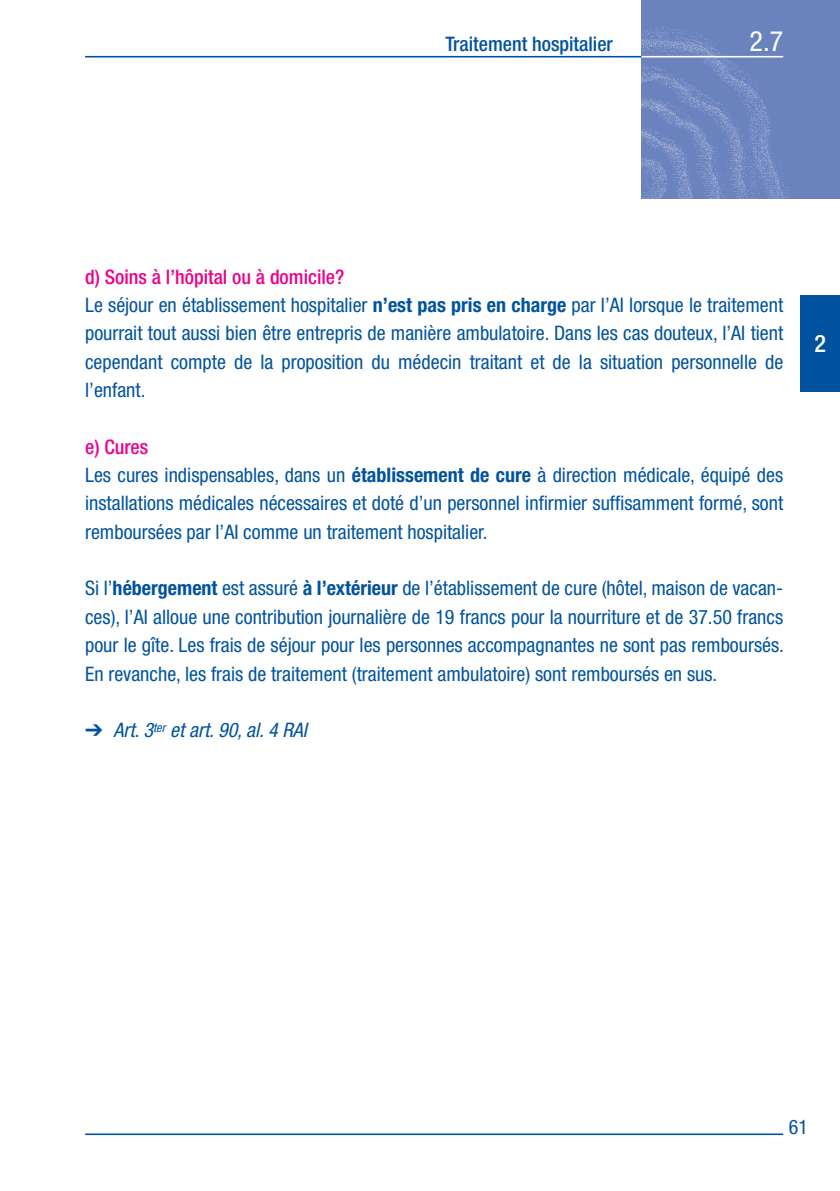
<style>
.page{position:relative;width:840px;height:1191px;background:#fff}
.page>*{position:absolute;margin:0;border:0;box-sizing:border-box;transform-origin:0 0}
.t1{font:condensed 28px "Helvetica Neue LT Std";color:#fff}
.t2{font:500 condensed 24px "Helvetica Neue LT Std";color:#fff}
.t3{font:condensed 20px/28.4px "Helvetica Neue LT Std";color:#0153a0}
.t4{font:italic condensed 20px "Helvetica Neue LT Std";color:#0153a0}
.t5{font:500 condensed 20px "Helvetica Neue LT Std";color:#0153a0}
.s1{font-weight:500;color:#ed028c}
.s2{font-weight:700}
</style>
<div class="page">
<img style="left:641px;top:0;width:198px;height:198px">
<div style="left:799px;top:295px;width:40px;height:96px;background:#0153a0"></div>
<hr style="left:641px;top:56px;width:141px;height:1px;background:#fff">
<hr style="left:85px;top:56px;width:556px;height:1px;background:#0153a0">
<hr style="left:85px;top:1133px;width:697px;height:2px;background:#0153a0">
<p class="t5" style="left:445px;top:32px;width:169px">Traitement hospitalier</p>
<h1 class="t1" style="left:749px;top:25px;width:35px">2.7</h1>
<p class="t3" style="left:85px;top:262px;width:699px"><span class="s1">d) Soins à l’hôpital ou à domicile?<br></span>Le séjour en établissement hospitalier <span class="s2">n’est pas pris en charge</span> par l’AI lorsque le traitement pourrait tout aussi bien être entrepris de manière ambulatoire. Dans les cas douteux, l’AI tient cependant compte de la proposition du médecin traitant et de la situation personnelle de l’enfant.</p>
<p class="t3" style="left:85px;top:432px;width:699px"><span class="s1">e) Cures<br></span>Les cures indispensables, dans un <span class="s2">établissement de cure</span> à direction médicale, équipé des installations médicales nécessaires et doté d’un personnel infirmier suffisamment formé, sont remboursées par l’AI comme un traitement hospitalier.</p>
<p class="t3" style="left:85px;top:574px;width:700px">Si l’<span class="s2">hébergement</span> est assuré <span class="s2">à l’extérieur</span> de l’établissement de cure (hôtel, maison de vacan&shy;ces), l’AI alloue une contribution journalière de 19 francs pour la nourriture et de 37.50 francs pour le gîte. Les frais de séjour pour les personnes accompagnantes ne sont pas remboursés.<br>En revanche, les frais de traitement (traitement ambulatoire) sont remboursés en sus.</p>
<p class="t4" style="left:85px;top:718px;width:223px">➔ Art. 3<sup>ter</sup> et art. 90, al. 4 RAI</p>
<p class="t2" style="left:813px;top:329px;width:13px">2</p>
<p class="t3" style="left:788px;top:1112px;width:21px">61</p>
</div>
